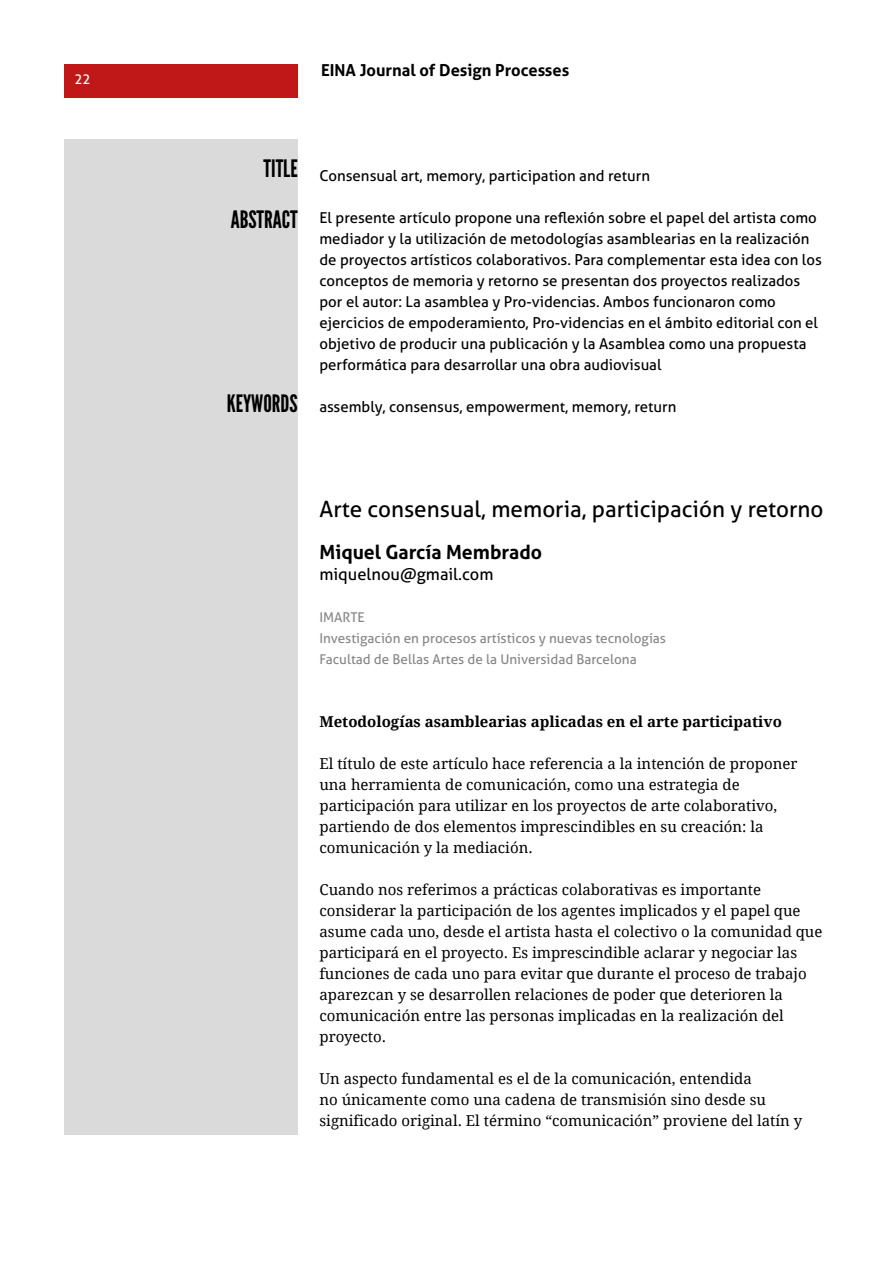
<style>
.page{position:relative;width:893px;height:1263px;background:#fff}
.page>*{position:absolute;margin:0;border:0;box-sizing:border-box;transform-origin:0 0}
.t1{font:24px/51px "League Gothic";color:#000;text-align:right}
.t2{font:22.5px "Aller";color:#000}
.t3{font:700 19.5px "Aller";color:#000}
.t4{font:700 16.5px "Aller";color:#000}
.t5{font:16.5px "Aller";color:#000}
.t6{font:15px/21px "Droid Serif";color:#000}
.t7{font:15px/21px "Aller";color:#000}
.t8{font:700 15px "Droid Serif";color:#000}
.t9{font:13.5px/21px "Aller";color:#878787}
.t10{font:13.5px "Aller";color:#fff}
</style>
<div class="page">
<div style="left:65px;top:139px;width:233px;height:996px;background:#dadada"></div>
<div style="left:65px;top:65px;width:233px;height:33px;background:#c01818"></div>
<p class="t10" style="left:74px;top:71px;width:18px">22</p>
<p class="t4" style="left:321px;top:60px;width:250px">EINA Journal of Design Processes</p>
<h1 class="t1" style="left:231px;top:143px;width:69px">TITLE<br>ABSTRACT</h1>
<h1 class="t1" style="left:227px;top:378px;width:73px">KEYWORDS</h1>
<p class="t7" style="left:319px;top:165px;width:332px">Consensual art, memory, participation and return</p>
<p class="t7" style="left:319px;top:207px;width:504px">El presente artículo propone una reflexión sobre el papel del artista como mediador y la utilización de metodologías asamblearias en la realización de proyectos artísticos colaborativos. Para complementar esta idea con los conceptos de memoria y retorno se presentan dos proyectos realizados por el autor: La asamblea y Pro-videncias. Ambos funcionaron como ejercicios de empoderamiento, Pro-videncias en el ámbito editorial con el objetivo de producir una publicación y la Asamblea como una propuesta performática para desarrollar una obra audiovisual</p>
<p class="t7" style="left:319px;top:396px;width:358px">assembly, consensus, empowerment, memory, return</p>
<h2 class="t2" style="left:319px;top:495px;width:506px">Arte consensual, memoria, participación y retorno</h2>
<h3 class="t3" style="left:319px;top:540px;width:224px">Miquel García Membrado</h3>
<p class="t5" style="left:319px;top:564px;width:175px">miquelnou@gmail.com</p>
<p class="t9" style="left:319px;top:606px;width:348px">IMARTE<br>Investigación en procesos artísticos y nuevas tecnologías<br>Facultad de Bellas Artes de la Universidad Barcelona</p>
<p class="t8" style="left:319px;top:713px;width:464px">Metodologías asamblearias aplicadas en el arte participativo</p>
<p class="t6" style="left:319px;top:753px;width:479px">El título de este artículo hace referencia a la intención de proponer una herramienta de comunicación, como una estrategia de participación para utilizar en los proyectos de arte colaborativo, partiendo de dos elementos imprescindibles en su creación: la comunicación y la mediación.</p>
<p class="t6" style="left:319px;top:879px;width:505px">Cuando nos referimos a prácticas colaborativas es importante considerar la participación de los agentes implicados y el papel que asume cada uno, desde el artista hasta el colectivo o la comunidad que participará en el proyecto. Es imprescindible aclarar y negociar las funciones de cada uno para evitar que durante el proceso de trabajo aparezcan y se desarrollen relaciones de poder que deterioren la comunicación entre las personas implicadas en la realización del proyecto.</p>
<p class="t6" style="left:319px;top:1068px;width:484px">Un aspecto fundamental es el de la comunicación, entendida<br>no únicamente como una cadena de transmisión sino desde su significado original. El término “comunicación” proviene del latín y</p>
</div>
